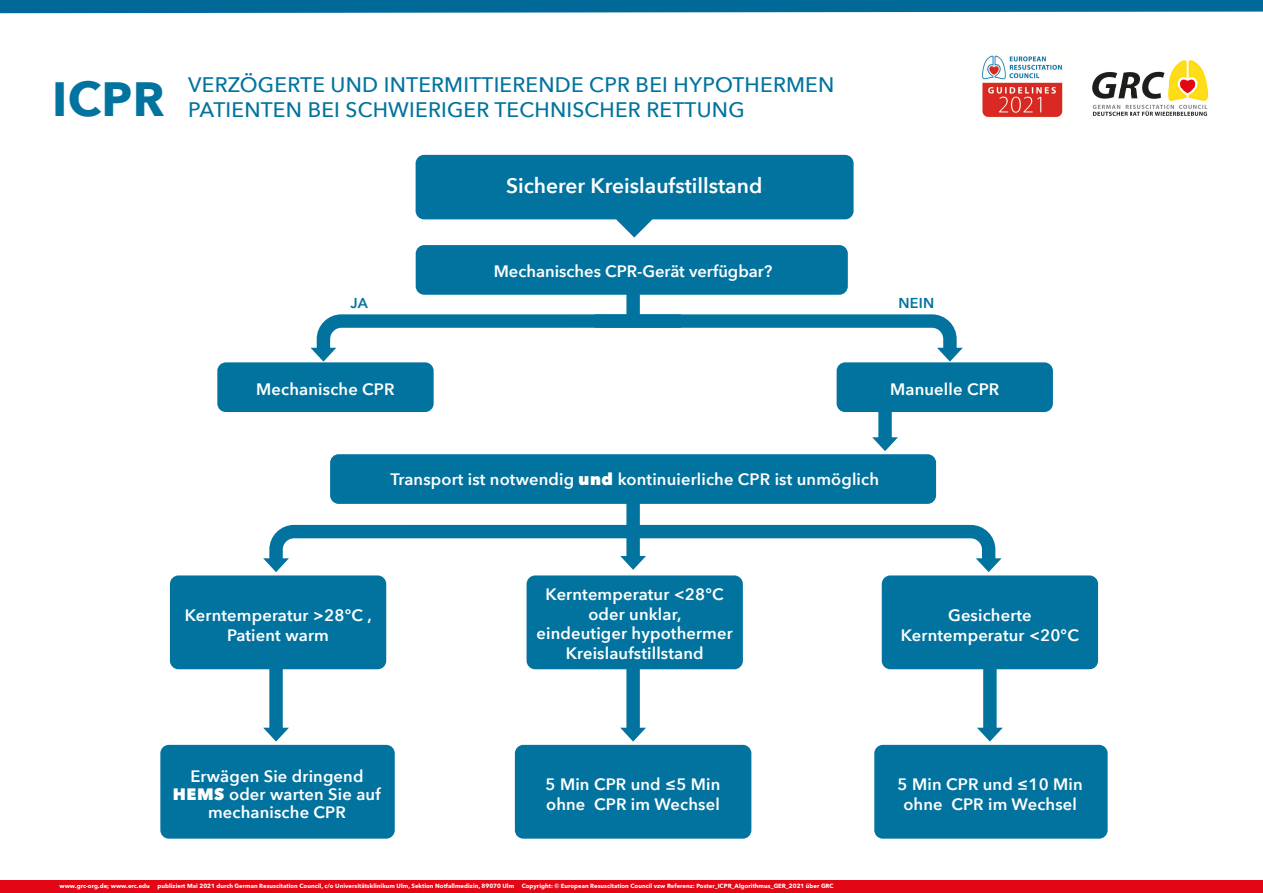
<style>
.page{position:relative;width:1263px;height:893px;background:#fff}
.page>*{position:absolute;margin:0;border:0;box-sizing:border-box;transform-origin:0 0}
.t1{font:700 48px "Avenir Next";color:#01739e}
.t2{font:500 21px/25.2px "Avenir Next";letter-spacing:.01em;color:#01739e}
.t3{font:600 21px "Avenir Next";color:#fff}
.t4{font:600 16.5px/19.8px "Avenir Next";letter-spacing:.01em;color:#fff;text-align:center}
.t5{font:600 14.4px "Avenir Next";letter-spacing:.01em;color:#01739e}
.t6{font:700 6px "Avenir Next";color:#fff}
.s1{font-weight:800}
</style>
<div class="page">
<div style="left:416px;top:155px;width:437px;height:64px;background:#01739e;border-radius:9px"></div>
<svg style="left:616px;top:219px;width:36px;height:19px"></svg>
<div style="left:269px;top:663px;width:14px;height:70px;background:#01739e"></div>
<svg style="left:263px;top:728px;width:26px;height:14px"></svg>
<div style="left:626px;top:663px;width:14px;height:70px;background:#01739e"></div>
<svg style="left:620px;top:728px;width:26px;height:14px"></svg>
<div style="left:626px;top:491px;width:14px;height:70px;background:#01739e"></div>
<div style="left:878px;top:372px;width:14px;height:70px;background:#01739e"></div>
<svg style="left:872px;top:437px;width:26px;height:14px"></svg>
<div style="left:626px;top:259px;width:14px;height:65px;background:#01739e"></div>
<div style="left:983px;top:663px;width:13px;height:70px;background:#01739e"></div>
<svg style="left:977px;top:728px;width:26px;height:14px"></svg>
<svg style="left:263px;top:518px;width:739px;height:59px"></svg>
<svg style="left:310px;top:308px;width:653px;height:58px"></svg>
<div style="left:416px;top:245px;width:432px;height:50px;background:#01739e;border-radius:9px"></div>
<div style="left:330px;top:454px;width:606px;height:50px;background:#01739e;border-radius:9px"></div>
<div style="left:217px;top:362px;width:217px;height:50px;background:#01739e;border-radius:9px"></div>
<div style="left:170px;top:575px;width:216px;height:94px;background:#01739e;border-radius:9px"></div>
<div style="left:160px;top:745px;width:235px;height:94px;background:#01739e;border-radius:9px"></div>
<div style="left:527px;top:575px;width:216px;height:94px;background:#01739e;border-radius:9px"></div>
<div style="left:515px;top:745px;width:236px;height:94px;background:#01739e;border-radius:9px"></div>
<div style="left:837px;top:362px;width:216px;height:50px;background:#01739e;border-radius:9px"></div>
<div style="left:882px;top:575px;width:216px;height:94px;background:#01739e;border-radius:9px"></div>
<div style="left:874px;top:745px;width:233px;height:94px;background:#01739e;border-radius:9px"></div>
<div style="left:0;top:880px;width:1263px;height:13px;background:#e30614"></div>
<svg style="left:0;top:0;width:1263px;height:13px;background:#0b709c"></svg>
<img style="left:982px;top:55px;width:81px;height:63px">
<img style="left:1093px;top:60px;width:114px;height:56px">
<h1 class="t1" style="left:52px;top:58px;width:114px">ICPR</h1>
<p class="t2" style="left:188px;top:71px;width:648px">VERZÖGERTE UND INTERMITTIERENDE CPR BEI HYPOTHERMEN<br>PATIENTEN BEI SCHWIERIGER TECHNISCHER RETTUNG</p>
<p class="t3" style="left:506px;top:168px;width:258px">Sicherer Kreislaufstillstand</p>
<p class="t4" style="left:494px;top:261px;width:280px">Mechanisches CPR-Gerät verfügbar?</p>
<p class="t5" style="left:351px;top:290px;width:19px">JA</p>
<p class="t5" style="left:899px;top:290px;width:37px">NEIN</p>
<p class="t4" style="left:256px;top:379px;width:140px">Mechanische CPR</p>
<p class="t4" style="left:890px;top:379px;width:111px">Manuelle CPR</p>
<p class="t4" style="left:390px;top:469px;width:490px">Transport ist notwendig <span class="s1">und</span> kontinuierliche CPR ist unmöglich</p>
<p class="t4" style="left:185px;top:605px;width:188px">Kerntemperatur &gt;28°C ,<br>Patient warm</p>
<p class="t4" style="left:536px;top:584px;width:198px">Kerntemperatur &lt;28°C oder unklar,<br>eindeutiger hypothermer<br>Kreislaufstillstand</p>
<p class="t4" style="left:901px;top:605px;width:180px">Gesicherte<br>Kerntemperatur &lt;20°C</p>
<p class="t4" style="left:173px;top:766px;width:209px;line-height:18.5px">Erwägen Sie dringend<br><span class="s1">HEMS</span> oder warten Sie auf mechanische CPR</p>
<p class="t4" style="left:545px;top:774px;width:176px;text-align:left">5 Min CPR und ≤5 Min ohne CPR im Wechsel</p>
<p class="t4" style="left:897px;top:774px;width:187px">5 Min CPR und ≤10 Min ohne CPR im Wechsel</p>
<p class="t6" style="left:60px;top:881px;width:92px">www.grc-org.de; www.erc.edu</p>
<p class="t6" style="left:157px;top:881px;width:358px">publiziert Mai 2021 durch German Resuscitation Council, c/o Universitätsklinikum Ulm, Sektion Notfallmedizin, 89070 Ulm</p>
<p class="t6" style="left:522px;top:881px;width:314px">Copyright: © European Resuscitation Council vzw Referenz: Poster_ICPR_Algorithmus_GER_2021 über GRC</p>
</div>
